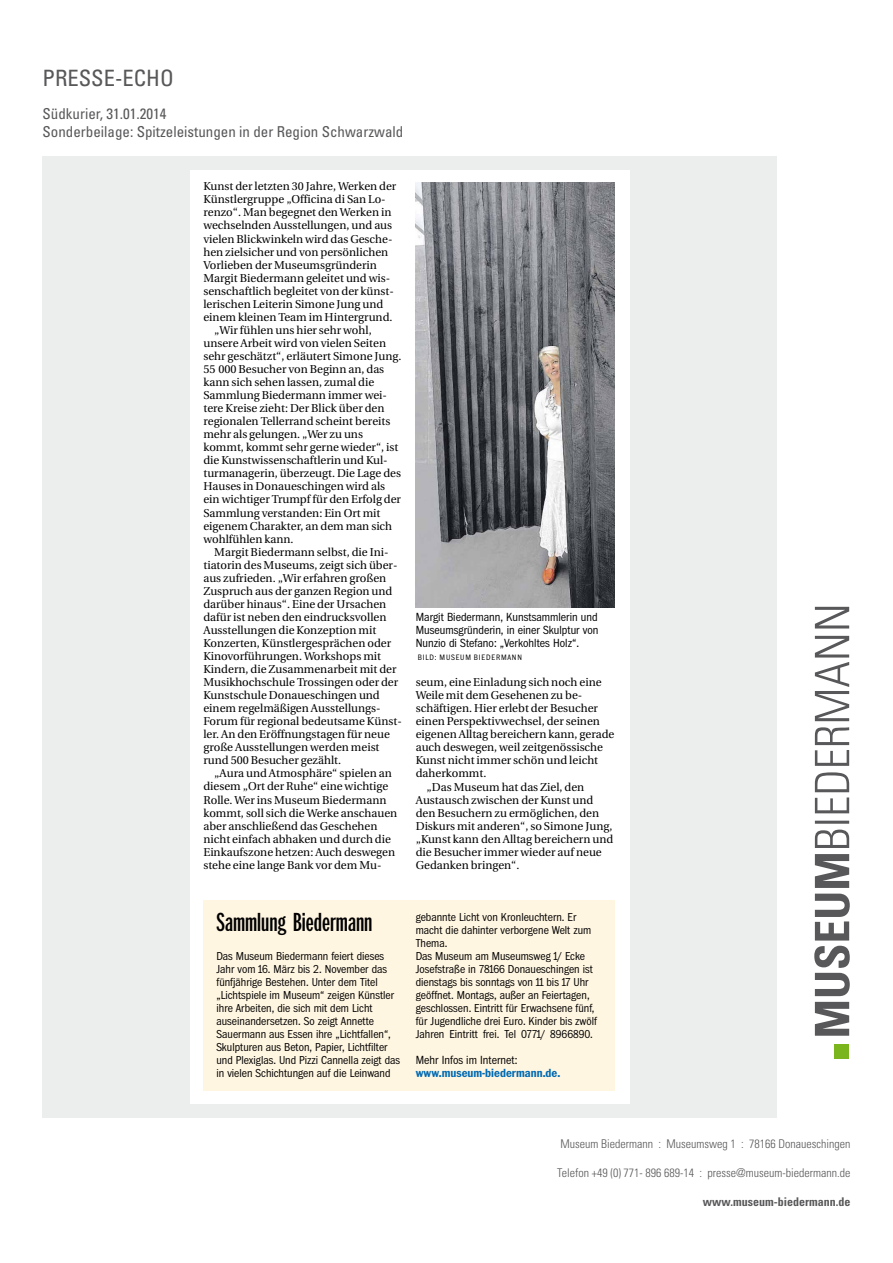
<style>
.page{position:relative;width:893px;height:1263px;background:#fff}
.page>*{position:absolute;margin:0;border:0;box-sizing:border-box;transform-origin:0 0}
.t1{font:500 27.15px "Franklin Comp ITC Std";color:#000}
.t2{font:condensed 22.5px "Univers";color:#58585a}
.t3{font:condensed 15px/18px "Univers";color:#58585a}
.t4{font:300 12.3px/13px "Franklin Narrow ITC Std";color:#000;text-align:justify}
.t5{font:700 12.3px "Franklin Narrow ITC Std";color:#006ab3}
.t6{font:300 12px/13px "Franklin Narrow ITC Std";color:#000}
.t7{font:300 condensed 12px "Univers";color:#58585a}
.t8{font:700 condensed 12px "Univers";color:#58585a}
.t9{font:11.4px "Utopia";color:#000}
.t10{font:300 8.1px "Franklin Narrow ITC Std";letter-spacing:.1em;color:#000}
</style>
<div class="page">
<div style="left:43px;top:156px;width:734px;height:961px;background:#eceded"></div>
<div style="left:834px;top:1044px;width:15px;height:15px;background:#7ab51d"></div>
<svg style="left:814px;top:607px;width:36px;height:429px"></svg>
<div style="left:190px;top:170px;width:440px;height:934px;background:#fff"></div>
<div style="left:203px;top:900px;width:412px;height:190px;background:#fff6e1"></div>
<img style="left:416px;top:182px;width:199px;height:426px">
<h2 class="t2" style="left:43px;top:64px;width:133px">Presse-Echo</h2>
<h3 class="t3" style="left:43px;top:104px;width:362px">Südkurier, 31.01.2014<br>Sonderbeilage: Spitzeleistungen in der Region Schwarzwald</h3>
<p class="t9" style="left:203px;top:180px;width:194px">Kunst der letzten 30 Jahre, Werken der</p>
<p class="t9" style="left:203px;top:193px;width:184px">Künstlergruppe „Officina di San Lo-</p>
<p class="t9" style="left:203px;top:206px;width:190px">renzo“. Man begegnet den Werken in</p>
<p class="t9" style="left:203px;top:219px;width:190px">wechselnden Ausstellungen, und aus</p>
<p class="t9" style="left:203px;top:232px;width:191px">vielen Blickwinkeln wird das Gesche-</p>
<p class="t9" style="left:203px;top:245px;width:186px">hen zielsicher und von persönlichen</p>
<p class="t9" style="left:203px;top:258px;width:175px">Vorlieben der Museumsgründerin</p>
<p class="t9" style="left:203px;top:271px;width:188px">Margit Biedermann geleitet und wis-</p>
<p class="t9" style="left:203px;top:285px;width:192px">senschaftlich begleitet von der künst-</p>
<p class="t9" style="left:203px;top:298px;width:181px">lerischen Leiterin Simone Jung und</p>
<p class="t9" style="left:203px;top:311px;width:191px">einem kleinen Team im Hintergrund.</p>
<p class="t9" style="left:214px;top:324px;width:159px">„Wir fühlen uns hier sehr wohl,</p>
<p class="t9" style="left:203px;top:337px;width:184px">unsere Arbeit wird von vielen Seiten</p>
<p class="t9" style="left:203px;top:350px;width:200px">sehr geschätzt“, erläutert Simone Jung.</p>
<p class="t9" style="left:203px;top:363px;width:182px">55 000 Besucher von Beginn an, das</p>
<p class="t9" style="left:203px;top:376px;width:172px">kann sich sehen lassen, zumal die</p>
<p class="t9" style="left:203px;top:389px;width:185px">Sammlung Biedermann immer wei-</p>
<p class="t9" style="left:203px;top:402px;width:183px">tere Kreise zieht: Der Blick über den</p>
<p class="t9" style="left:203px;top:415px;width:189px">regionalen Tellerrand scheint bereits</p>
<p class="t9" style="left:203px;top:428px;width:161px">mehr als gelungen. „Wer zu uns</p>
<p class="t9" style="left:203px;top:441px;width:197px">kommt, kommt sehr gerne wieder“, ist</p>
<p class="t9" style="left:203px;top:454px;width:186px">die Kunstwissenschaftlerin und Kul-</p>
<p class="t9" style="left:203px;top:467px;width:199px">turmanagerin, überzeugt. Die Lage des</p>
<p class="t9" style="left:203px;top:480px;width:183px">Hauses in Donaueschingen wird als</p>
<p class="t9" style="left:203px;top:493px;width:199px">ein wichtiger Trumpf für den Erfolg der</p>
<p class="t9" style="left:203px;top:506px;width:179px">Sammlung verstanden: Ein Ort mit</p>
<p class="t9" style="left:203px;top:519px;width:190px">eigenem Charakter, an dem man sich</p>
<p class="t9" style="left:203px;top:532px;width:92px">wohlfühlen kann.</p>
<p class="t9" style="left:214px;top:545px;width:176px">Margit Biedermann selbst, die Ini-</p>
<p class="t9" style="left:203px;top:558px;width:196px">tiatorin des Museums, zeigt sich über-</p>
<p class="t9" style="left:203px;top:572px;width:184px">aus zufrieden. „Wir erfahren großen</p>
<p class="t9" style="left:203px;top:585px;width:191px">Zuspruch aus der ganzen Region und</p>
<p class="t9" style="left:203px;top:598px;width:184px">darüber hinaus“. Eine der Ursachen</p>
<p class="t9" style="left:203px;top:611px;width:185px">dafür ist neben den eindrucksvollen</p>
<p class="t9" style="left:203px;top:624px;width:174px">Ausstellungen die Konzeption mit</p>
<p class="t9" style="left:203px;top:637px;width:189px">Konzerten, Künstlergesprächen oder</p>
<p class="t9" style="left:203px;top:650px;width:179px">Kinovorführungen. Workshops mit</p>
<p class="t9" style="left:203px;top:663px;width:195px">Kindern, die Zusammenarbeit mit der</p>
<p class="t9" style="left:203px;top:676px;width:196px">Musikhochschule Trossingen oder der</p>
<p class="t9" style="left:203px;top:689px;width:178px">Kunstschule Donaueschingen und</p>
<p class="t9" style="left:203px;top:702px;width:179px">einem regelmäßigen Ausstellungs-</p>
<p class="t9" style="left:203px;top:715px;width:200px">Forum für regional bedeutsame Künst-</p>
<p class="t9" style="left:203px;top:728px;width:188px">ler. An den Eröffnungstagen für neue</p>
<p class="t9" style="left:203px;top:741px;width:178px">große Ausstellungen werden meist</p>
<p class="t9" style="left:203px;top:754px;width:139px">rund 500 Besucher gezählt.</p>
<p class="t9" style="left:214px;top:767px;width:179px">„Aura und Atmosphäre“ spielen an</p>
<p class="t9" style="left:203px;top:780px;width:186px">diesem „Ort der Ruhe“ eine wichtige</p>
<p class="t9" style="left:203px;top:793px;width:185px">Rolle. Wer ins Museum Biedermann</p>
<p class="t9" style="left:203px;top:806px;width:195px">kommt, soll sich die Werke anschauen</p>
<p class="t9" style="left:203px;top:819px;width:175px">aber anschließend das Geschehen</p>
<p class="t9" style="left:203px;top:832px;width:189px">nicht einfach abhaken und durch die</p>
<p class="t9" style="left:203px;top:845px;width:193px">Einkaufszone hetzen: Auch deswegen</p>
<p class="t9" style="left:203px;top:859px;width:180px">stehe eine lange Bank vor dem Mu-</p>
<p class="t4" style="left:416px;top:610px;width:184px">Margit Biedermann, Kunstsammlerin und Museumsgründerin, in einer Skulptur von Nunzio di Stefano: „Verkohltes Holz“.</p>
<p class="t10" style="left:418px;top:652px;width:106px">BILD: MUSEUM BIEDERMANN</p>
<p class="t9" style="left:416px;top:676px;width:187px">seum, eine Einladung sich noch eine</p>
<p class="t9" style="left:416px;top:689px;width:168px">Weile mit dem Gesehenen zu be-</p>
<p class="t9" style="left:416px;top:702px;width:184px">schäftigen. Hier erlebt der Besucher</p>
<p class="t9" style="left:416px;top:715px;width:186px">einen Perspektivwechsel, der seinen</p>
<p class="t9" style="left:416px;top:728px;width:200px">eigenen Alltag bereichern kann, gerade</p>
<p class="t9" style="left:416px;top:741px;width:189px">auch deswegen, weil zeitgenössische</p>
<p class="t9" style="left:416px;top:754px;width:184px">Kunst nicht immer schön und leicht</p>
<p class="t9" style="left:416px;top:767px;width:72px">daherkommt.</p>
<p class="t9" style="left:427px;top:780px;width:159px">„Das Museum hat das Ziel, den</p>
<p class="t9" style="left:416px;top:793px;width:179px">Austausch zwischen der Kunst und</p>
<p class="t9" style="left:416px;top:806px;width:185px">den Besuchern zu ermöglichen, den</p>
<p class="t9" style="left:416px;top:819px;width:198px">Diskurs mit anderen“, so Simone Jung,</p>
<p class="t9" style="left:416px;top:832px;width:199px">„Kunst kann den Alltag bereichern und</p>
<p class="t9" style="left:416px;top:845px;width:188px">die Besucher immer wieder auf neue</p>
<p class="t9" style="left:416px;top:859px;width:105px">Gedanken bringen“.</p>
<h1 class="t1" style="left:216px;top:905px;width:158px">Sammlung Biedermann</h1>
<p class="t6" style="left:216px;top:949px;width:185px">Das Museum Biedermann feiert dieses Jahr vom 16. März bis 2. November das fünfjährige Bestehen. Unter dem Titel „Lichtspiele im Museum“ zeigen Künstler ihre Arbeiten, die sich mit dem Licht auseinandersetzen. So zeigt Annette Sauermann aus Essen ihre „Lichtfallen“, Skulpturen aus Beton, Papier, Lichtfilter und Plexiglas. Und Pizzi Cannella zeigt das in vielen Schichtungen auf die Leinwand</p>
<p class="t6" style="left:416px;top:910px;width:183px">gebannte Licht von Kronleuchtern. Er macht die dahinter verborgene Welt zum Thema.<br>Das Museum am Museumsweg 1/ Ecke Josefstraße in 78166 Donaueschingen ist dienstags bis sonntags von 11 bis 17 Uhr geöffnet. Montags, außer an Feiertagen, geschlossen. Eintritt für Erwachsene fünf, für Jugendliche drei Euro. Kinder bis zwölf Jahren Eintritt frei. Tel 0771/ 8966890.</p>
<p class="t4" style="left:416px;top:1053px;width:103px">Mehr Infos im Internet:</p>
<p class="t5" style="left:416px;top:1065px;width:146px">www.museum-biedermann.de.</p>
<p class="t7" style="left:561px;top:1137px;width:291px">Museum Biedermann : Museumsweg 1 : 78166 Donaueschingen</p>
<p class="t7" style="left:557px;top:1166px;width:295px">Telefon +49 (0) 771- 896 689-14 : presse@museum-biedermann.de</p>
<p class="t8" style="left:703px;top:1194px;width:149px">www.museum-biedermann.de</p>
</div>
